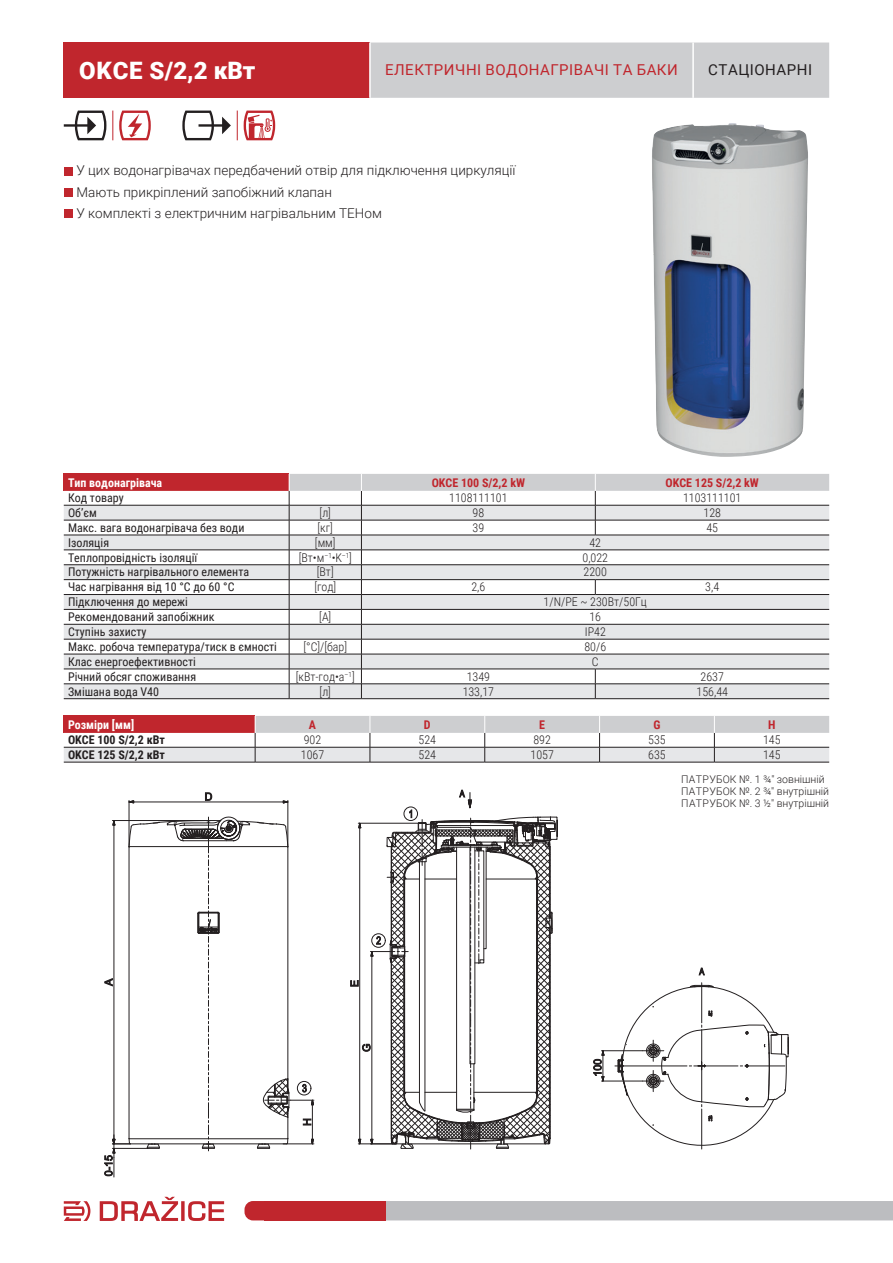
<style>
.page{position:relative;width:893px;height:1263px;background:#fff}
.page>*{position:absolute;margin:0;border:0;box-sizing:border-box;transform-origin:0 0}
.t1{font:900 24px "Roboto";letter-spacing:.035em;color:#fff}
.t2{font:15px "Roboto";letter-spacing:.035em;color:#c0262d}
.t3{font:15px "Roboto";letter-spacing:.035em;color:#231f20}
.t4{font:300 13.5px/21.5px "Roboto";color:#231f20}
.t5{font:12px "Roboto Condensed";color:#231f20}
.t6{font:300 12px "Roboto Condensed";color:#231f20}
.t7{font:700 12px "Roboto Condensed";color:#c0262d}
.t8{font:700 12px "Roboto Condensed";color:#231f20}
.t9{font:700 12px "Roboto Condensed";color:#fff}
.t10{font:300 10.5px/12px "Roboto";color:#231f20}
</style>
<div class="page">
<svg style="left:100px;top:1197px;width:124px;height:24px"></svg>
<svg style="left:64px;top:1201px;width:26px;height:20px"></svg>
<div style="left:244px;top:1201px;width:649px;height:19px;background:#bcbdc0"></div>
<div style="left:264px;top:1201px;width:121px;height:19px;background:#c0262d"></div>
<svg style="left:112px;top:111px;width:1px;height:29px"></svg>
<svg style="left:237px;top:111px;width:1px;height:29px"></svg>
<svg style="left:64px;top:111px;width:42px;height:29px"></svg>
<svg style="left:119px;top:111px;width:32px;height:29px"></svg>
<svg style="left:182px;top:111px;width:49px;height:29px"></svg>
<svg style="left:244px;top:111px;width:31px;height:29px"></svg>
<svg style="left:205px;top:792px;width:7px;height:9px"></svg>
<hr style="left:134px;top:802px;width:149px;height:1px;background:#231f20">
<hr style="left:288px;top:800px;width:1px;height:47px;background:#231f20">
<hr style="left:129px;top:800px;width:1px;height:47px;background:#231f20">
<svg style="left:699px;top:967px;width:6px;height:8px"></svg>
<svg style="left:593px;top:1051px;width:11px;height:30px"></svg>
<hr style="left:601px;top:1050px;width:42px;height:1px;background:#231f20">
<hr style="left:601px;top:1081px;width:42px;height:1px;background:#231f20">
<hr style="left:615px;top:1066px;width:72px;height:1px;background:#231f20">
<svg style="left:617px;top:982px;width:172px;height:168px"></svg>
<hr style="left:701px;top:1109px;width:1px;height:40px;background:#231f20">
<svg style="left:350px;top:789px;width:208px;height:360px"></svg>
<svg style="left:104px;top:814px;width:210px;height:363px"></svg>
<div style="left:64px;top:43px;width:306px;height:55px;background:#c0262d"></div>
<div style="left:371px;top:43px;width:458px;height:55px;background:#cdced0"></div>
<hr style="left:369px;top:43px;width:2px;height:55px;background:#fff">
<hr style="left:692px;top:43px;width:2px;height:55px;background:#fff">
<div style="left:64px;top:474px;width:225px;height:17px;background:#c0262d"></div>
<svg style="left:64px;top:506px;width:225px;height:192px;fill:#e6e7e9"></svg>
<hr style="left:64px;top:505px;width:225px;height:1px;background:#231f20">
<hr style="left:64px;top:520px;width:225px;height:1px;background:#231f20">
<hr style="left:64px;top:535px;width:225px;height:1px;background:#231f20">
<hr style="left:64px;top:550px;width:225px;height:1px;background:#231f20">
<hr style="left:64px;top:564px;width:225px;height:1px;background:#231f20">
<hr style="left:64px;top:579px;width:225px;height:1px;background:#231f20">
<hr style="left:64px;top:594px;width:225px;height:1px;background:#231f20">
<hr style="left:64px;top:609px;width:225px;height:1px;background:#231f20">
<hr style="left:64px;top:624px;width:225px;height:1px;background:#231f20">
<hr style="left:64px;top:639px;width:225px;height:1px;background:#231f20">
<hr style="left:64px;top:654px;width:225px;height:1px;background:#231f20">
<hr style="left:64px;top:669px;width:225px;height:1px;background:#231f20">
<hr style="left:64px;top:683px;width:225px;height:1px;background:#231f20">
<hr style="left:64px;top:698px;width:225px;height:1px;background:#231f20">
<hr style="left:289px;top:698px;width:72px;height:1px;background:#231f20">
<hr style="left:361px;top:698px;width:234px;height:1px;background:#231f20">
<hr style="left:595px;top:698px;width:234px;height:1px;background:#231f20">
<svg style="left:289px;top:474px;width:540px;height:224px"></svg>
<img style="left:652px;top:123px;width:156px;height:334px">
<hr style="left:64px;top:762px;width:191px;height:1px;background:#231f20">
<hr style="left:255px;top:762px;width:115px;height:1px;background:#231f20">
<hr style="left:370px;top:762px;width:115px;height:1px;background:#231f20">
<hr style="left:485px;top:762px;width:115px;height:1px;background:#231f20">
<hr style="left:600px;top:762px;width:114px;height:1px;background:#231f20">
<hr style="left:714px;top:762px;width:115px;height:1px;background:#231f20">
<svg style="left:64px;top:716px;width:765px;height:46px"></svg>
<div style="left:64px;top:167px;width:8px;height:8px;background:#c0262d"></div>
<div style="left:64px;top:188px;width:8px;height:9px;background:#c0262d"></div>
<div style="left:64px;top:210px;width:8px;height:8px;background:#c0262d"></div>
<h1 class="t1" style="left:79px;top:53px;width:178px">OKCE S/2,2 кВт</h1>
<p class="t2" style="left:385px;top:60px;width:294px">ЕЛЕКТРИЧНІ ВОДОНАГРІВАЧІ ТА БАКИ</p>
<p class="t3" style="left:708px;top:60px;width:105px">СТАЦІОНАРНІ</p>
<p class="t4" style="left:77px;top:159px;width:440px">У цих водонагрівачах передбачений отвір для підключення циркуляції<br>Мають прикріплений запобіжний клапан<br>У комплекті з електричним нагрівальним ТЕНом</p>
<p class="t9" style="left:68px;top:474px;width:96px">Тип водонагрівача</p>
<p class="t7" style="left:432px;top:474px;width:95px">OKCE 100 S/2,2 kW</p>
<p class="t7" style="left:666px;top:474px;width:95px">OKCE 125 S/2,2 kW</p>
<p class="t5" style="left:68px;top:489px;width:57px">Код товару</p>
<p class="t6" style="left:449px;top:489px;width:60px">1108111101</p>
<p class="t6" style="left:683px;top:490px;width:60px">1103111101</p>
<p class="t5" style="left:68px;top:504px;width:30px">Об’єм</p>
<p class="t6" style="left:320px;top:504px;width:13px">[л]</p>
<p class="t6" style="left:473px;top:504px;width:13px">98</p>
<p class="t6" style="left:703px;top:504px;width:19px">128</p>
<p class="t5" style="left:68px;top:519px;width:178px">Макс. вага водонагрівача без води</p>
<p class="t6" style="left:318px;top:519px;width:17px">[кг]</p>
<p class="t6" style="left:473px;top:519px;width:13px">39</p>
<p class="t6" style="left:706px;top:519px;width:13px">45</p>
<p class="t5" style="left:68px;top:534px;width:43px">Ізоляція</p>
<p class="t6" style="left:315px;top:534px;width:22px">[мм]</p>
<p class="t6" style="left:589px;top:534px;width:13px">42</p>
<p class="t5" style="left:68px;top:549px;width:131px">Теплопровідність ізоляції</p>
<p class="t6" style="left:299px;top:549px;width:55px">[Вт•м<sup>–1</sup>•K<sup>–1</sup>]</p>
<p class="t6" style="left:582px;top:549px;width:27px">0,022</p>
<p class="t5" style="left:68px;top:564px;width:183px">Потужність нагрівального елемента</p>
<p class="t6" style="left:317px;top:564px;width:18px">[Вт]</p>
<p class="t6" style="left:584px;top:564px;width:25px">2200</p>
<p class="t5" style="left:68px;top:579px;width:168px">Час нагрівання від 10 °C до 60 °C</p>
<p class="t6" style="left:314px;top:579px;width:23px">[год]</p>
<p class="t6" style="left:471px;top:579px;width:15px">2,6</p>
<p class="t6" style="left:705px;top:579px;width:15px">3,4</p>
<p class="t5" style="left:68px;top:593px;width:121px">Підключення до мережі</p>
<p class="t6" style="left:544px;top:593px;width:105px">1/N/PE ~ 230Вт/50Гц</p>
<p class="t5" style="left:68px;top:608px;width:148px">Рекомендований запобіжник</p>
<p class="t6" style="left:319px;top:608px;width:13px">[A]</p>
<p class="t6" style="left:589px;top:608px;width:13px">16</p>
<p class="t5" style="left:68px;top:623px;width:80px">Ступінь захисту</p>
<p class="t6" style="left:585px;top:623px;width:23px">IP42</p>
<p class="t5" style="left:68px;top:638px;width:210px">Макс. робоча температура/тиск в ємності</p>
<p class="t6" style="left:303px;top:638px;width:45px">[°C]/[бар]</p>
<p class="t6" style="left:584px;top:638px;width:23px">80/6</p>
<p class="t5" style="left:68px;top:653px;width:129px">Клас енергоефективності</p>
<p class="t6" style="left:592px;top:653px;width:8px">C</p>
<p class="t5" style="left:68px;top:668px;width:130px">Річний обсяг споживання</p>
<p class="t6" style="left:296px;top:668px;width:60px">[кВт-год•a<sup>–1</sup>]</p>
<p class="t6" style="left:467px;top:668px;width:25px">1349</p>
<p class="t6" style="left:701px;top:668px;width:25px">2637</p>
<p class="t5" style="left:68px;top:683px;width:93px">Змішана вода V40</p>
<p class="t6" style="left:320px;top:683px;width:13px">[л]</p>
<p class="t6" style="left:463px;top:683px;width:33px">133,17</p>
<p class="t6" style="left:696px;top:683px;width:33px">156,44</p>
<p class="t9" style="left:68px;top:716px;width:68px">Розміри [мм]</p>
<p class="t7" style="left:309px;top:716px;width:9px">A</p>
<p class="t7" style="left:424px;top:716px;width:8px">D</p>
<p class="t7" style="left:539px;top:716px;width:7px">E</p>
<p class="t7" style="left:653px;top:716px;width:9px">G</p>
<p class="t7" style="left:768px;top:716px;width:9px">H</p>
<p class="t8" style="left:68px;top:731px;width:98px">OKCE 100 S/2,2 кВт</p>
<p class="t6" style="left:304px;top:731px;width:19px">902</p>
<p class="t6" style="left:419px;top:731px;width:19px">524</p>
<p class="t6" style="left:533px;top:731px;width:19px">892</p>
<p class="t6" style="left:648px;top:731px;width:19px">535</p>
<p class="t6" style="left:763px;top:731px;width:19px">145</p>
<p class="t8" style="left:68px;top:746px;width:98px">OKCE 125 S/2,2 кВт</p>
<p class="t6" style="left:301px;top:746px;width:25px">1067</p>
<p class="t6" style="left:419px;top:746px;width:19px">524</p>
<p class="t6" style="left:530px;top:746px;width:25px">1057</p>
<p class="t6" style="left:648px;top:746px;width:19px">635</p>
<p class="t6" style="left:763px;top:746px;width:19px">145</p>
<p class="t10" style="left:681px;top:772px;width:149px">ПАТРУБОК №. 1 ¾″ зовнішній<br>ПАТРУБОК №. 2 ¾″ внутрішній<br>ПАТРУБОК №. 3 ½″ внутрішній</p>
</div>
